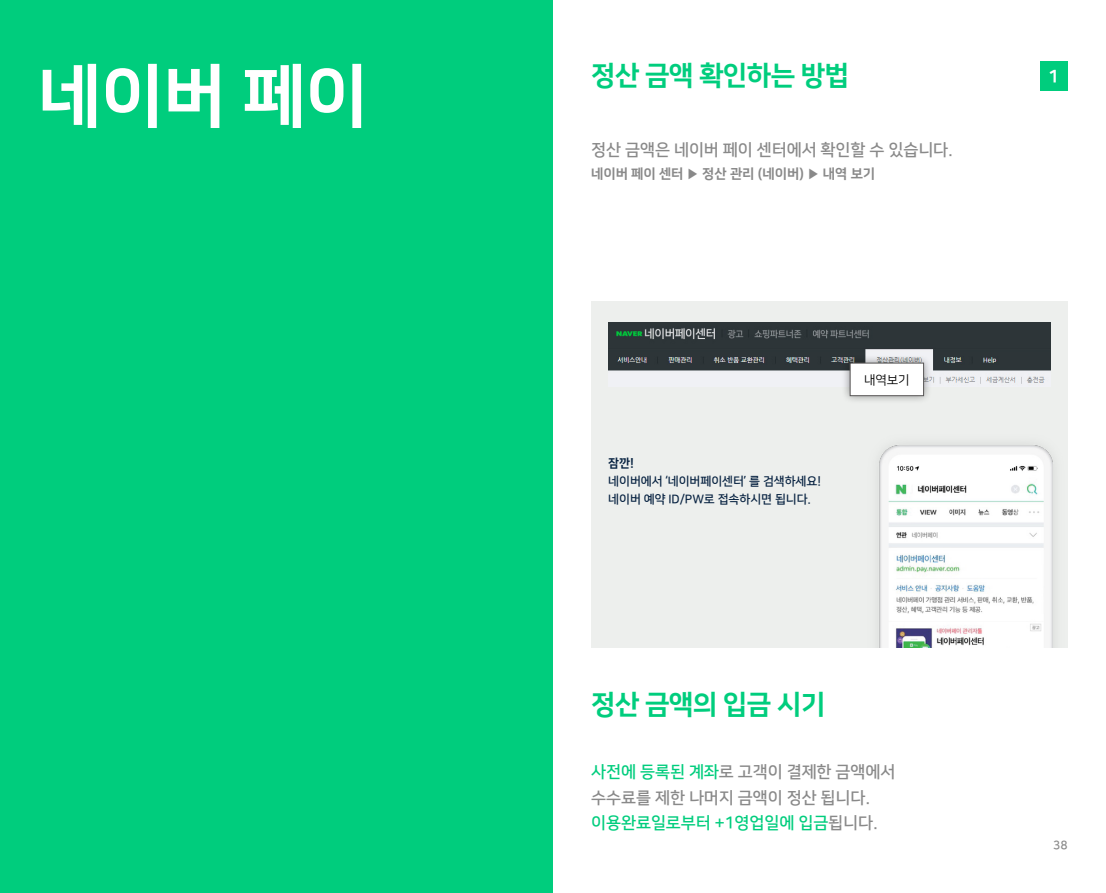
<style>
.page{position:relative;width:1106px;height:893px;background:#fff}
.page>*{position:absolute;margin:0;border:0;box-sizing:border-box;transform-origin:0 0}
.t1{font:69px "Nanum Square EB";color:#fff}
.t2{font:27px "Nanum Square EB";letter-spacing:-.025em;color:#00cd7d}
.t3{font:17.4px "Nanum Square EB";color:#fff}
.t4{font:16.5px/25.5px "Nanum Square OTFB";letter-spacing:-.005em;color:#898989}
.t5{font:13.5px "Nanum Square EB";letter-spacing:-.005em;color:#898989}
.t6{font:12.6px "Nanum Square OTFR";color:#000}
.t7{font:12px/18px "Nanum Square OTFB";letter-spacing:-.005em;color:#072241}
.t8{font:12px "Nanum Square EB";color:#072241}
.t9{font:12px "Nanum Square OTFB";color:#898989}
.s1{color:#00cd7d}
</style>
<div class="page">
<div style="left:0;top:0;width:553px;height:893px;background:#00cd7d"></div>
<div style="left:591px;top:301px;width:476px;height:346px;background:#edefed"></div>
<img style="left:879px;top:434px;width:189px;height:213px">
<img style="left:608px;top:323px;width:442px;height:63px">
<div style="left:841px;top:354px;width:91px;height:50px;background:#000;opacity:.4"></div>
<div style="left:850px;top:363px;width:73px;height:33px;background:#fff;border:1px solid #595757"></div>
<div style="left:1039px;top:62px;width:28px;height:29px;background:#00cd7d"></div>
<h1 class="t1" style="left:38px;top:58px;width:331px">네이버 페이</h1>
<h2 class="t2" style="left:591px;top:60px;width:259px">정산 금액 확인하는 방법</h2>
<p class="t4" style="left:591px;top:137px;width:363px">정산 금액은 네이버 페이 센터에서 확인할 수 있습니다.</p>
<p class="t5" style="left:591px;top:167px;width:285px">네이버 페이 센터 ▶ 정산 관리 (네이버) ▶ 내역 보기</p>
<p class="t8" style="left:608px;top:457px;width:27px">잠깐!</p>
<p class="t7" style="left:608px;top:473px;width:214px">네이버에서 ‘네이버페이센터’ 를 검색하세요! 네이버 예약 ID/PW로 접속하시면 됩니다.</p>
<p class="t6" style="left:864px;top:373px;width:47px">내역보기</p>
<h2 class="t2" style="left:591px;top:690px;width:235px">정산 금액의 입금 시기</h2>
<p class="t4" style="left:591px;top:760px;width:306px"><span class="s1">사전에 등록된 계좌</span>로 고객이 결제한 금액에서 수수료를 제한 나머지 금액이 정산 됩니다. <span class="s1">이용완료일로부터 +1영업일에 입금</span>됩니다.</p>
<p class="t3" style="left:1047px;top:67px;width:12px">1</p>
<p class="t9" style="left:1053px;top:839px;width:16px">38</p>
</div>
